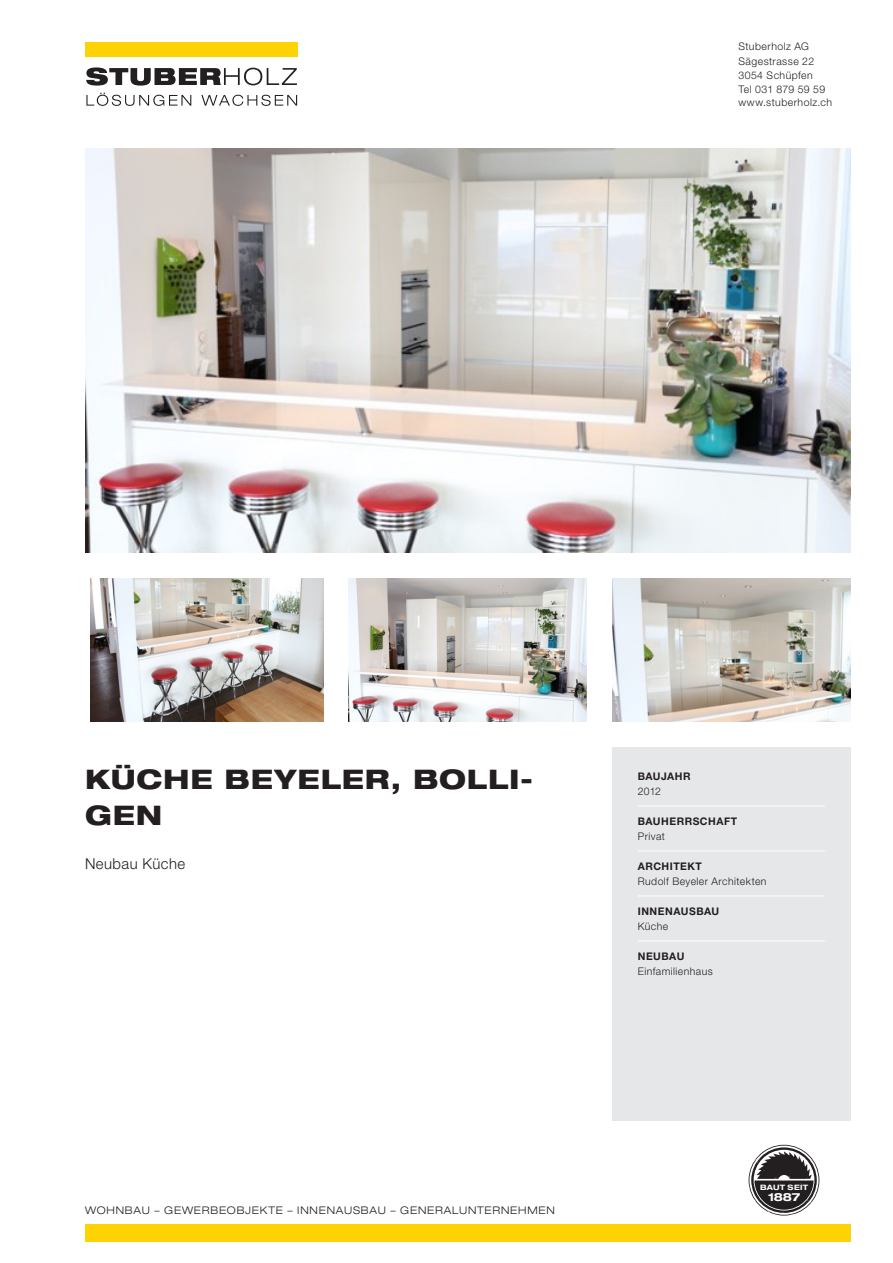
<style>
.page{position:relative;width:893px;height:1263px;background:#fff}
.page>*{position:absolute;margin:0;border:0;box-sizing:border-box;transform-origin:0 0}
.Titel{font:800 expanded 27px/36px "Helvetica Neue LT Std";letter-spacing:.025em;color:#231f20}
.t1{font:300 15px "Helvetica Neue LT Std";letter-spacing:.03em;color:#231f20}
.t2{font:700 expanded 11.25px "Helvetica Neue LT Std";color:#fff}
.t3{font:300 10.5px/15px "Helvetica Neue LT Std";letter-spacing:.045em;color:#231f20}
.t4{font:300 expanded 10.5px "Helvetica Neue LT Std";letter-spacing:.075em;color:#231f20}
.t5{font:700 10.5px/15px "Helvetica Neue LT Std";letter-spacing:.05em;color:#231f20}
.t6{font:300 10.5px "Helvetica Neue LT Std";letter-spacing:.02em;color:#231f20}
.t7{font:700 expanded 7.35px "Helvetica Neue LT Std";letter-spacing:.04em;color:#fff}
.s1{font-weight:300}
.s2{font-weight:700}
</style>
<div class="page">
<img style="left:85px;top:149px;width:765px;height:404px">
<div style="left:612px;top:747px;width:238px;height:373px;background:#e6e7e9"></div>
<hr style="left:638px;top:805px;width:187px;height:1px;background:#fff">
<hr style="left:638px;top:850px;width:187px;height:1px;background:#fff">
<hr style="left:638px;top:895px;width:187px;height:1px;background:#fff">
<hr style="left:638px;top:940px;width:187px;height:1px;background:#fff">
<img style="left:90px;top:578px;width:233px;height:143px">
<img style="left:349px;top:578px;width:238px;height:143px">
<img style="left:612px;top:578px;width:238px;height:143px">
<div style="left:85px;top:1224px;width:765px;height:18px;background:#fed304"></div>
<svg style="left:749px;top:1145px;width:70px;height:70px"></svg>
<svg style="left:86px;top:67px;width:211px;height:19px"></svg>
<div style="left:85px;top:43px;width:213px;height:14px;background:#fed304"></div>
<svg style="left:86px;top:93px;width:105px;height:13px"></svg>
<svg style="left:201px;top:95px;width:96px;height:11px"></svg>
<p class="t3" style="left:738px;top:39px;width:72px">Stuberholz AG</p>
<p class="t3" style="left:738px;top:53px;width:77px">Sägestrasse 22</p>
<p class="t3" style="left:738px;top:67px;width:76px">3054 Schüpfen</p>
<p class="t6" style="left:738px;top:83px;width:88px">Tel 031 879 59 59</p>
<p class="t3" style="left:738px;top:95px;width:95px">www.stuberholz.ch</p>
<p class="Titel" style="left:85px;top:760px;width:450px">KÜCHE BEYELER, BOLLI-<br>GEN</p>
<p class="t5" style="left:638px;top:768px;width:54px">BAUJAHR<br><span class="s1">2012</span></p>
<p class="t5" style="left:638px;top:813px;width:101px">BAUHERRSCHAFT<br><span class="s1">Privat</span></p>
<p class="t3" style="left:638px;top:858px;width:130px"><span class="s2">ARCHITEKT<br></span>Rudolf Beyeler Architekten</p>
<p class="t5" style="left:638px;top:903px;width:83px">INNENAUSBAU<br><span class="s1">Küche</span></p>
<p class="t3" style="left:638px;top:948px;width:76px"><span class="s2">NEUBAU<br></span>Einfamilienhaus</p>
<p class="t1" style="left:85px;top:855px;width:102px">Neubau Küche</p>
<p class="t4" style="left:85px;top:1204px;width:471px">WOHNBAU – GEWERBEOBJEKTE – INNENAUSBAU – GENERALUNTERNEHMEN</p>
<p class="t7" style="left:760px;top:1183px;width:50px">BAUT SEIT</p>
<p class="t2" style="left:768px;top:1190px;width:34px">1887</p>
</div>
